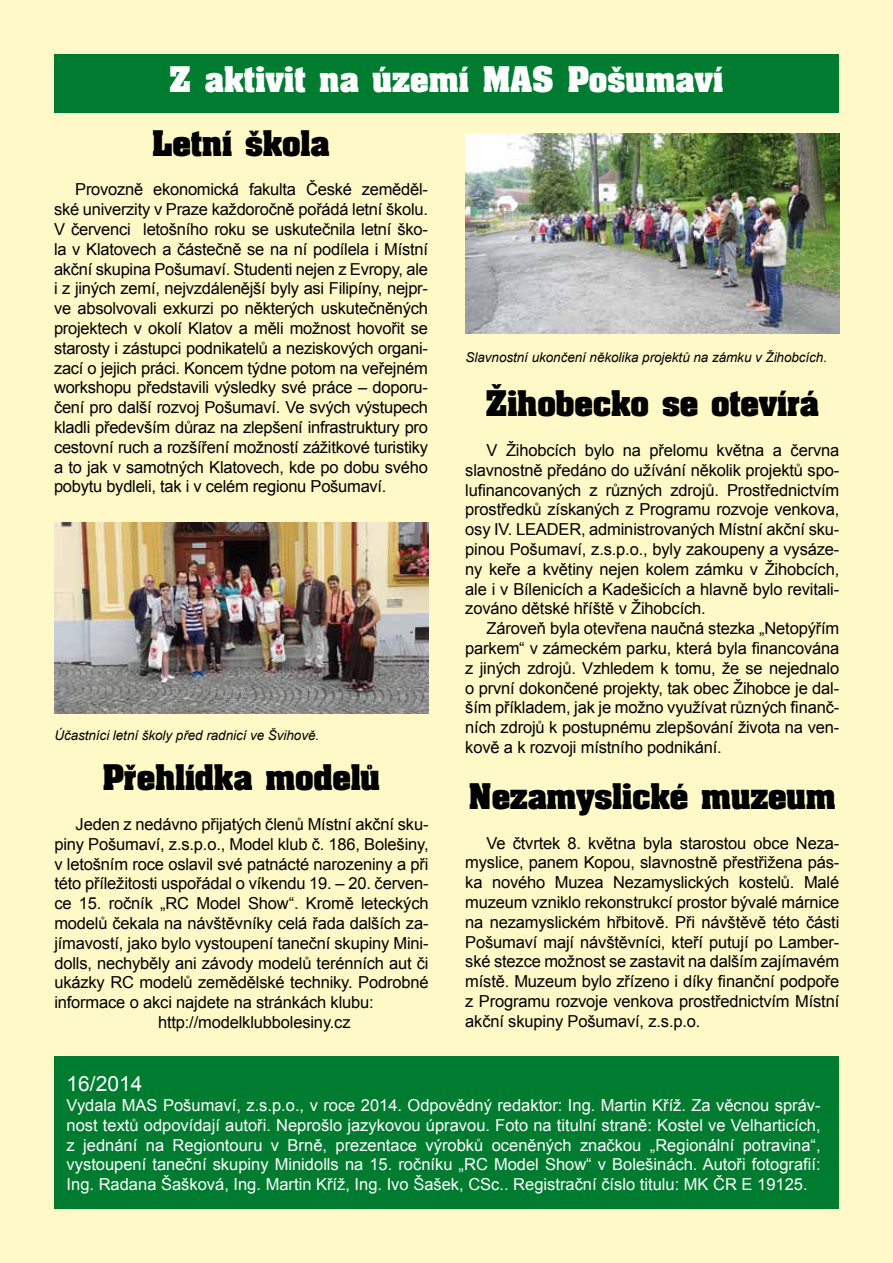
<style>
.page{position:relative;width:893px;height:1263px;background:#fff9c7}
.page>*{position:absolute;margin:0;border:0;box-sizing:border-box;transform-origin:0 0}
.t1{font:30px "Aardvark CE Bold";letter-spacing:-.01em;color:#000}
.t2{font:30px "Aardvark CE Bold";color:#fff}
.t3{font:21px "Arial";color:#fff}
.t4{font:16.5px/19.8px "Arial";letter-spacing:-.01em;color:#000;text-align:justify}
.t5{font:16.5px/19.8px "Arial";color:#fff;text-align:justify}
.t6{font:italic 13.5px "Arial";letter-spacing:-.005em;color:#000}
</style>
<div class="page">
<div style="left:54px;top:54px;width:785px;height:58px;background:#007c30"></div>
<div style="left:54px;top:1056px;width:785px;height:153px;background:#007c30"></div>
<img style="left:54px;top:522px;width:374px;height:192px">
<img style="left:466px;top:133px;width:374px;height:200px">
<h1 class="t2" style="left:169px;top:59px;width:556px">Z aktivit na území MAS Pošumaví</h1>
<h1 class="t1" style="left:152px;top:123px;width:179px">Letní škola</h1>
<p class="t4" style="left:54px;top:180px;width:376px;text-indent:21px">Provozně ekonomická fakulta České zeměděl&shy;ské univerzity v Praze každoročně pořádá letní školu.<br>V červenci letošního roku se uskutečnila letní ško&shy;la v Klatovech a částečně se na ní podílela i Místní akční skupina Pošumaví. Studenti nejen z Evropy, ale i z jiných zemí, nejvzdálenější byly asi Filipíny, nejpr&shy;ve absolvovali exkurzi po některých uskutečněných projektech v okolí Klatov a měli možnost hovořit se starosty i zástupci podnikatelů a neziskových organi&shy;zací o jejich práci. Koncem týdne potom na veřejném workshopu představili výsledky své práce – doporu&shy;čení pro další rozvoj Pošumaví. Ve svých výstupech kladli především důraz na zlepšení infrastruktury pro cestovní ruch a rozšíření možností zážitkové turistiky a to jak v samotných Klatovech, kde po dobu svého pobytu bydleli, tak i v celém regionu Pošumaví.</p>
<p class="t6" style="left:54px;top:726px;width:266px">Účastníci letní školy před radnicí ve Švihově.</p>
<h1 class="t1" style="left:103px;top:757px;width:279px">Přehlídka modelů</h1>
<p class="t4" style="left:76px;top:814px;width:354px">Jeden z nedávno přijatých členů Místní akční sku-</p>
<p class="t4" style="left:54px;top:834px;width:376px">piny Pošumaví, z.s.p.o., Model klub č. 186, Bolešiny,</p>
<p class="t4" style="left:54px;top:854px;width:376px">v letošním roce oslavil své patnácté narozeniny a při</p>
<p class="t4" style="left:54px;top:874px;width:376px">této příležitosti uspořádal o víkendu 19. – 20. červen-</p>
<p class="t4" style="left:54px;top:894px;width:376px">ce 15. ročník „RC Model Show“. Kromě leteckých</p>
<p class="t4" style="left:54px;top:913px;width:376px">modelů čekala na návštěvníky celá řada dalších za-</p>
<p class="t4" style="left:54px;top:933px;width:376px">jímavostí, jako bylo vystoupení taneční skupiny Mini-</p>
<p class="t4" style="left:54px;top:953px;width:376px">dolls, nechyběly ani závody modelů terénních aut či</p>
<p class="t4" style="left:54px;top:973px;width:376px">ukázky RC modelů zemědělské techniky. Podrobné</p>
<p class="t4" style="left:54px;top:993px;width:321px">informace o akci najdete na stránkách klubu:</p>
<p class="t4" style="left:158px;top:1012px;width:194px">http://modelklubbolesiny.cz</p>
<p class="t6" style="left:466px;top:348px;width:363px">Slavnostní ukončení několika projektů na zámku v Žihobcích.</p>
<h1 class="t1" style="left:485px;top:383px;width:335px">Žihobecko se otevírá</h1>
<p class="t4" style="left:465px;top:440px;width:376px;text-indent:21px">V Žihobcích bylo na přelomu května a června slavnostně předáno do užívání několik projektů spo&shy;lufinancovaných z různých zdrojů. Prostřednictvím prostředků získaných z Programu rozvoje venkova, osy IV. LEADER, administrovaných Místní akční sku&shy;pinou Pošumaví, z.s.p.o., byly zakoupeny a vysáze&shy;ny keře a květiny nejen kolem zámku v Žihobcích, ale i v Bílenicích a Kadešicích a hlavně bylo revitali&shy;zováno dětské hříště v Žihobcích.</p>
<p class="t4" style="left:465px;top:619px;width:376px;text-indent:21px">Zároveň byla otevřena naučná stezka „Netopýřím parkem“ v zámeckém parku, která byla financována z jiných zdrojů. Vzhledem k tomu, že se nejednalo o první dokončené projekty, tak obec Žihobce je dal&shy;ším příkladem, jak je možno využívat různých finanč&shy;ních zdrojů k postupnému zlepšování života na ven&shy;kově a k rozvoji místního podnikání.</p>
<h1 class="t1" style="left:469px;top:776px;width:369px">Nezamyslické muzeum</h1>
<p class="t4" style="left:465px;top:833px;width:376px;text-indent:21px">Ve čtvrtek 8. května byla starostou obce Neza&shy;myslice, panem Kopou, slavnostně přestřižena pás&shy;ka nového Muzea Nezamyslických kostelů. Malé muzeum vzniklo rekonstrukcí prostor bývalé márnice na nezamyslickém hřbitově. Při návštěvě této části Pošumaví mají návštěvníci, kteří putují po Lamber&shy;ské stezce možnost se zastavit na dalším zajímavém místě. Muzeum bylo zřízeno i díky finanční podpoře z Programu rozvoje venkova prostřednictvím Místní akční skupiny Pošumaví, z.s.p.o.</p>
<p class="t3" style="left:67px;top:1070px;width:77px">16/2014</p>
<p class="t5" style="left:67px;top:1095px;width:756px">Vydala MAS Pošumaví, z.s.p.o., v roce 2014. Odpovědný redaktor: Ing. Martin Kříž. Za věcnou správ&shy;nost textů odpovídají autoři. Neprošlo jazykovou úpravou. Foto na titulní straně: Kostel ve Velharticích, z jednání na Regiontouru v Brně, prezentace výrobků oceněných značkou „Regionální potravina“, vystoupení taneční skupiny Minidolls na 15. ročníku „RC Model Show“ v Bolešinách. Autoři fotografií:<br>Ing. Radana Šašková, Ing. Martin Kříž, Ing. Ivo Šašek, CSc.. Registrační číslo titulu: MK ČR E 19125.</p>
</div>
